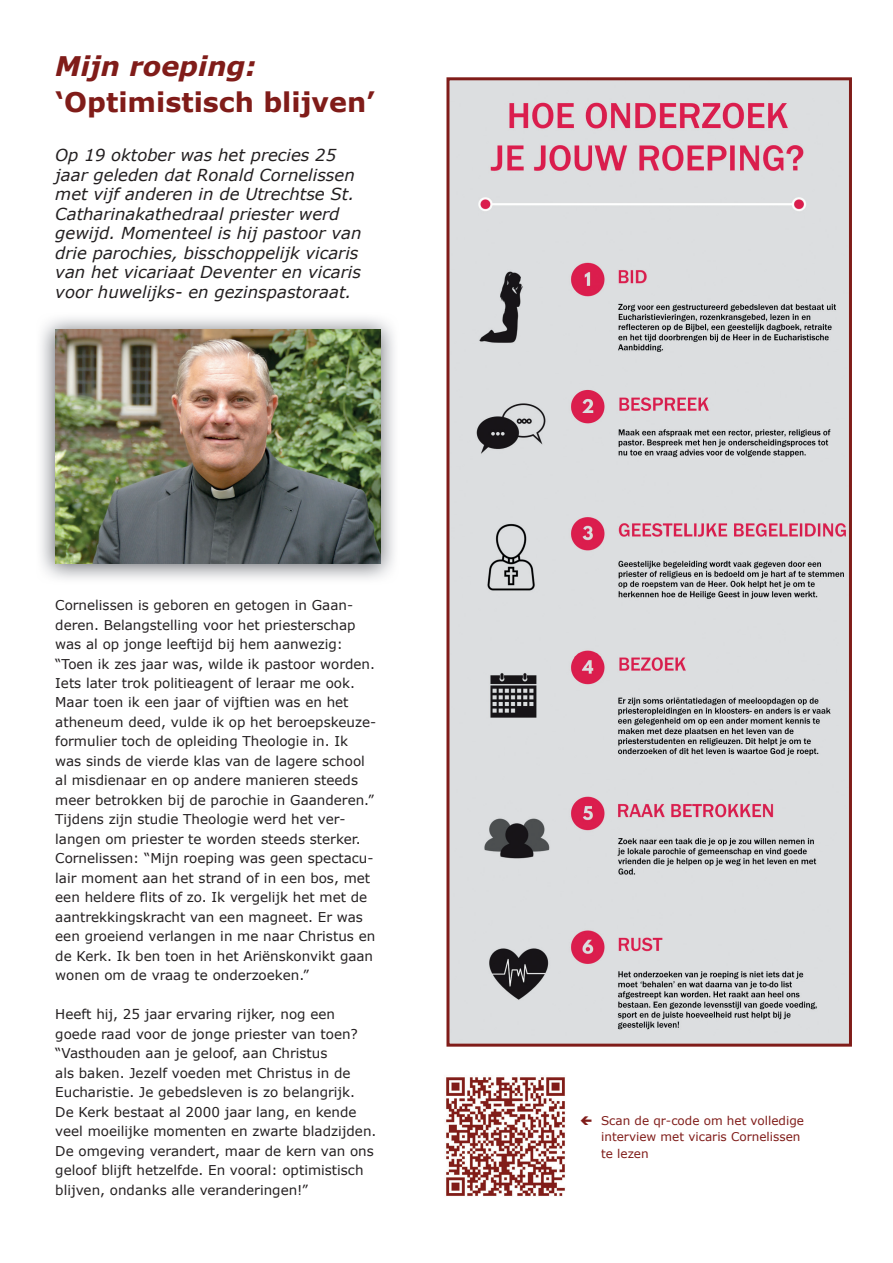
<style>
.page{position:relative;width:893px;height:1263px;background:#fff}
.page>*{position:absolute;margin:0;border:0;box-sizing:border-box;transform-origin:0 0}
.t1{font:700 27px "Verdana";color:#801c19}
.t2{font:italic 700 27px "Verdana";color:#801c19}
.t3{font:italic 16.5px/19.5px "Verdana";color:#231f20}
.t4{font:13.5px/19.5px "Verdana";color:#231f20}
.t5{font:12px/16.5px "Verdana";color:#801c19}
</style>
<div class="page">
<img style="left:450px;top:81px;width:398px;height:962px">
<div style="left:446px;top:77px;width:406px;height:970px;border:3px solid #801c19"></div>
<img style="left:41px;top:318px;width:353px;height:261px">
<img style="left:55px;top:330px;width:325px;height:233px">
<img style="left:446px;top:1077px;width:119px;height:119px">
<h1 class="t2" style="left:55px;top:47px;width:203px">Mijn roeping:</h1>
<h1 class="t1" style="left:55px;top:83px;width:321px">‘Optimistisch blijven’</h1>
<p class="t3" style="left:55px;top:146px;width:308px">Op 19 oktober was het precies 25 jaar geleden dat Ronald Cornelissen met vijf anderen in de Utrechtse St.<br>Catharinakathedraal priester werd gewijd. Momenteel is hij pastoor van drie parochies, bisschoppelijk vicaris van het vicariaat Deventer en vicaris voor huwelijks- en gezinspastoraat.</p>
<p class="t4" style="left:55px;top:595px;width:322px">Cornelissen is geboren en getogen in Gaan&shy;deren. Belangstelling voor het priesterschap was al op jonge leeftijd bij hem aanwezig: “Toen ik zes jaar was, wilde ik pastoor worden.<br>Iets later trok politieagent of leraar me ook.<br>Maar toen ik een jaar of vijftien was en het atheneum deed, vulde ik op het beroepskeuze&shy;formulier toch de opleiding Theologie in. Ik was sinds de vierde klas van de lagere school al misdienaar en op andere manieren steeds meer betrokken bij de parochie in Gaanderen.” Tijdens zijn studie Theologie werd het ver&shy;langen om priester te worden steeds sterker.<br>Cornelissen: “Mijn roeping was geen spectacu&shy;lair moment aan het strand of in een bos, met een heldere flits of zo. Ik vergelijk het met de aantrekkingskracht van een magneet. Er was een groeiend verlangen in me naar Christus en de Kerk. Ik ben toen in het Ariënskonvikt gaan wonen om de vraag te onderzoeken.”</p>
<p class="t4" style="left:55px;top:1005px;width:323px">Heeft hij, 25 jaar ervaring rijker, nog een goede raad voor de jonge priester van toen? “Vasthouden aan je geloof, aan Christus<br>als baken. Jezelf voeden met Christus in de Eucharistie. Je gebedsleven is zo belangrijk.<br>De Kerk bestaat al 2000 jaar lang, en kende veel moeilijke momenten en zwarte bladzijden.<br>De omgeving verandert, maar de kern van ons geloof blijft hetzelfde. En vooral: optimistisch blijven, ondanks alle veranderingen!”</p>
<p class="t5" style="left:601px;top:1112px;width:204px">Scan de qr-code om het volledige interview met vicaris Cornelissen te lezen</p>
</div>
